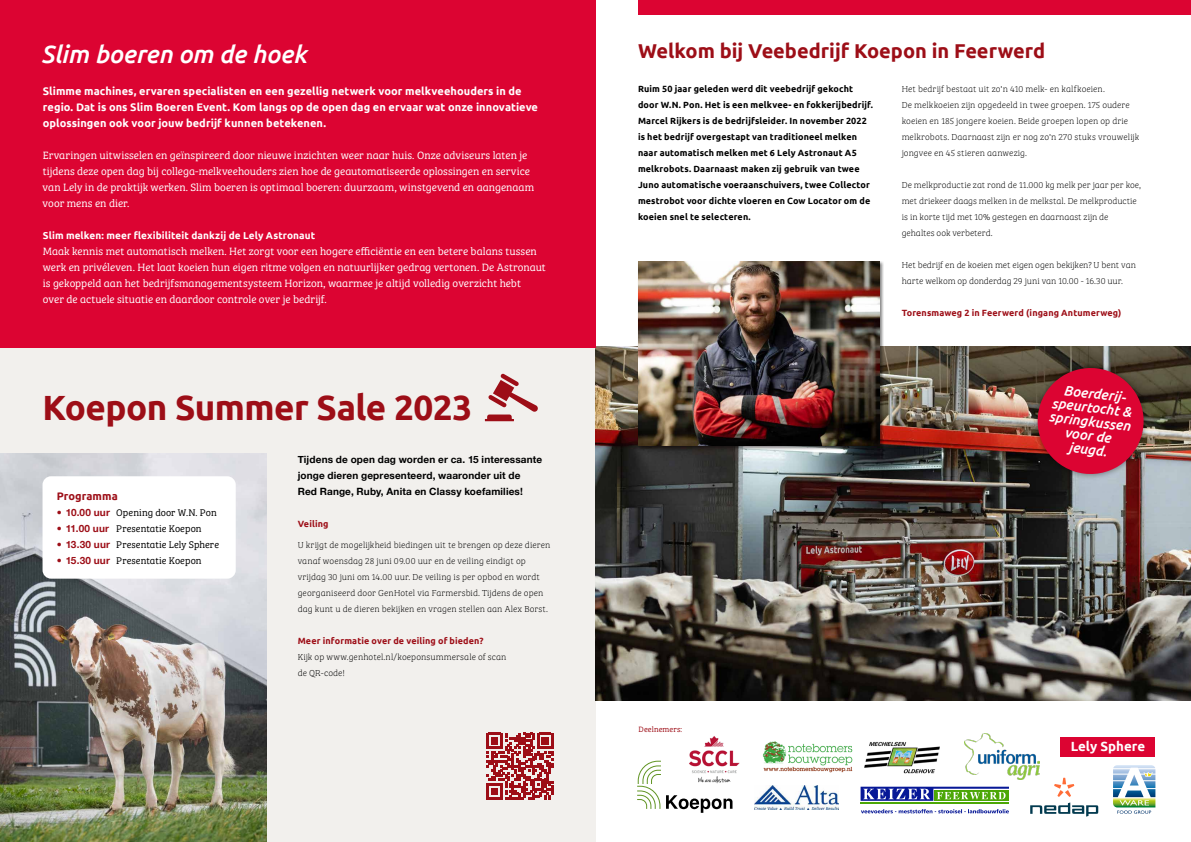
<style>
.page{position:relative;width:1191px;height:842px;background:#fff}
.page>*{position:absolute;margin:0;border:0;box-sizing:border-box;transform-origin:0 0}
.t1{font:700 35px "Ubuntu";letter-spacing:-.015em;color:#9d0e17}
.t2{font:italic 500 25px "Ubuntu";letter-spacing:-.005em;color:#fff}
.t3{font:700 20px "Ubuntu";color:#9d0e17}
.t4{font:italic 500 14px/14px "Ubuntu";color:#fff;text-align:center}
.t5{font:700 13.3px "Ubuntu";color:#fff}
.t6{font:11px/16px "Bree Serif Lt";color:#fff}
.t7{font:700 11px/16px "Ubuntu";letter-spacing:.005em;color:#fff}
.t8{font:700 11px "Ubuntu";letter-spacing:.005em;color:#9d0e17}
.t9{font:700 10px/16px "Helvetica Neue";letter-spacing:.015em;color:#000}
.t10{font:10px "Bree Serif Lt";letter-spacing:.005em;color:#000}
.t11{font:700 10px "Ubuntu";letter-spacing:.01em;color:#fff}
.t12{font:9px/16px "Bree Serif Th";letter-spacing:.005em;color:#000}
.t13{font:700 9px/16px "Ubuntu";letter-spacing:.015em;color:#000}
.t14{font:700 9px "Ubuntu";letter-spacing:.015em;color:#9d0e17}
.t15{font:8px "Bree Serif Lt";letter-spacing:.015em;color:#9d0e17}
.s1{font-family:"Helvetica Neue";font-weight:300;color:#9d0e17}
.s2{font-family:"Helvetica Neue";font-weight:700;color:#9d0e17}
</style>
<div class="page">
<div style="left:0;top:0;width:595px;height:842px;background:#f2f0ed"></div>
<div style="left:638px;top:0;width:553px;height:14px;background:#dc0432"></div>
<img style="left:595px;top:347px;width:596px;height:353px">
<div style="left:637px;top:261px;width:247px;height:189px;background:#000;opacity:.5"></div>
<img style="left:638px;top:262px;width:241px;height:183px">
<div style="left:0;top:0;width:595px;height:347px;background:#dc0432"></div>
<div style="left:1031px;top:362px;width:118px;height:118px;background:#000;opacity:.4"></div>
<svg style="left:1034px;top:365px;width:112px;height:112px;background:#b31634"></svg>
<div style="left:1060px;top:737px;width:95px;height:20px;background:#dc0432"></div>
<img style="left:762px;top:741px;width:91px;height:32px">
<img style="left:755px;top:785px;width:83px;height:24px">
<svg style="left:1113px;top:765px;width:42px;height:49px"></svg>
<svg style="left:860px;top:787px;width:149px;height:14px;background:#5f8286"></svg>
<hr style="left:860px;top:802px;width:149px;height:2px;background:#4ca706">
<svg style="left:861px;top:809px;width:147px;height:4px"></svg>
<img style="left:864px;top:741px;width:76px;height:33px">
<svg style="left:1030px;top:778px;width:68px;height:39px"></svg>
<img style="left:964px;top:734px;width:75px;height:45px">
<img style="left:0;top:454px;width:266px;height:388px">
<svg style="left:637px;top:760px;width:95px;height:53px"></svg>
<img style="left:676px;top:736px;width:64px;height:53px">
<div style="left:43px;top:476px;width:193px;height:103px;background:#fff;border-radius:9px"></div>
<svg style="left:485px;top:374px;width:53px;height:47px"></svg>
<svg style="left:486px;top:733px;width:67px;height:66px"></svg>
<h2 class="t2" style="left:41px;top:38px;width:267px">Slim boeren om de hoek</h2>
<h3 class="t3" style="left:638px;top:39px;width:409px">Welkom bij Veebedrijf Koepon in Feerwerd</h3>
<p class="t7" style="left:43px;top:82px;width:497px">Slimme machines, ervaren specialisten en een gezellig netwerk voor melkveehouders in de regio. Dat is ons Slim Boeren Event. Kom langs op de open dag en ervaar wat onze innovatieve oplossingen ook voor jouw bedrijf kunnen betekenen.</p>
<p class="t6" style="left:43px;top:146px;width:493px">Ervaringen uitwisselen en geïnspireerd door nieuwe inzichten weer naar huis. Onze adviseurs laten je tijdens deze open dag bij collega-melkveehouders zien hoe de geautomatiseerde oplossingen en service van Lely in de praktijk werken. Slim boeren is optimaal boeren: duurzaam, winstgevend en aangenaam voor mens en dier.</p>
<p class="t11" style="left:43px;top:229px;width:274px">Slim melken: meer flexibiliteit dankzij de Lely Astronaut</p>
<p class="t6" style="left:43px;top:242px;width:505px">Maak kennis met automatisch melken. Het zorgt voor een hogere efficiëntie en een betere balans tussen werk en privéleven. Het laat koeien hun eigen ritme volgen en natuurlijker gedrag vertonen. De Astronaut is gekoppeld aan het bedrijfsmanagementsysteem Horizon, waarmee je altijd volledig overzicht hebt<br>over de actuele situatie en daardoor controle over je bedrijf.</p>
<p class="t13" style="left:638px;top:81px;width:236px">Ruim 50 jaar geleden werd dit veebedrijf gekocht door W.N. Pon. Het is een melkvee- en fokkerijbedrijf.<br>Marcel Rijkers is de bedrijfsleider. In november 2022 is het bedrijf overgestapt van traditioneel melken naar automatisch melken met 6 Lely Astronaut A5 melkrobots. Daarnaast maken zij gebruik van twee Juno automatische voeraanschuivers, twee Collector mestrobot voor dichte vloeren en Cow Locator om de koeien snel te selecteren.</p>
<p class="t12" style="left:901px;top:81px;width:239px">Het bedrijf bestaat uit zo'n 410 melk- en kalfkoeien.<br>De melkkoeien zijn opgedeeld in twee groepen. 175 oudere koeien en 185 jongere koeien. Beide groepen lopen op drie melkrobots. Daarnaast zijn er nog zo'n 270 stuks vrouwelijk jongvee en 45 stieren aanwezig.</p>
<p class="t12" style="left:901px;top:177px;width:241px">De melkproductie zat rond de 11.000 kg melk per jaar per koe, met driekeer daags melken in de melkstal. De melkproductie is in korte tijd met 10% gestegen en daarnaast zijn de gehaltes ook verbeterd.</p>
<p class="t12" style="left:901px;top:257px;width:236px">Het bedrijf en de koeien met eigen ogen bekijken? U bent van harte welkom op donderdag 29 juni van 10.00 - 16.30 uur.</p>
<p class="t14" style="left:901px;top:307px;width:221px">Torensmaweg 2 in Feerwerd (ingang Antumerweg)</p>
<h1 class="t1" style="left:43px;top:386px;width:431px">Koepon Summer Sale 2023</h1>
<p class="t8" style="left:57px;top:489px;width:63px">Programma</p>
<p class="t10" style="left:57px;top:505px;width:161px"><span class="s1">•</span> <span class="s2">10.00 uur</span> Opening door W.N. Pon</p>
<p class="t10" style="left:57px;top:521px;width:146px"><span class="s1">•</span> <span class="s2">11.00 uur</span> Presentatie Koepon</p>
<p class="t10" style="left:57px;top:537px;width:164px"><span class="s1">•</span> <span class="s2">13.30 uur</span> Presentatie Lely Sphere</p>
<p class="t10" style="left:57px;top:553px;width:146px"><span class="s1">•</span> <span class="s2">15.30 uur</span> Presentatie Koepon</p>
<p class="t9" style="left:298px;top:452px;width:246px">Tijdens de open dag worden er ca. 15 interessante jonge dieren gepresenteerd, waaronder uit de<br>Red Range, Ruby, Anita en Classy koefamilies!</p>
<p class="t14" style="left:298px;top:519px;width:32px">Veiling</p>
<p class="t12" style="left:298px;top:537px;width:254px">U krijgt de mogelijkheid biedingen uit te brengen op deze dieren vanaf woensdag 28 juni 09.00 uur en de veiling eindigt op vrijdag 30 juni om 14.00 uur. De veiling is per opbod en wordt georganiseerd door GenHotel via Farmersbid. Tijdens de open dag kunt u de dieren bekijken en vragen stellen aan Alex Borst.</p>
<p class="t14" style="left:298px;top:635px;width:187px">Meer informatie over de veiling of bieden?</p>
<p class="t12" style="left:298px;top:649px;width:210px">Kijk op www.genhotel.nl/koeponsummersale of scan de QR-code!</p>
<p class="t15" style="left:638px;top:723px;width:45px">Deelnemers:</p>
<h3 class="t4" style="left:1053px;top:381px;width:83px;rotate:7deg">Boerderij&shy;speurtocht &amp; springkussen voor de jeugd.</h3>
<h3 class="t5" style="left:1070px;top:738px;width:76px">Lely Sphere</h3>
</div>
